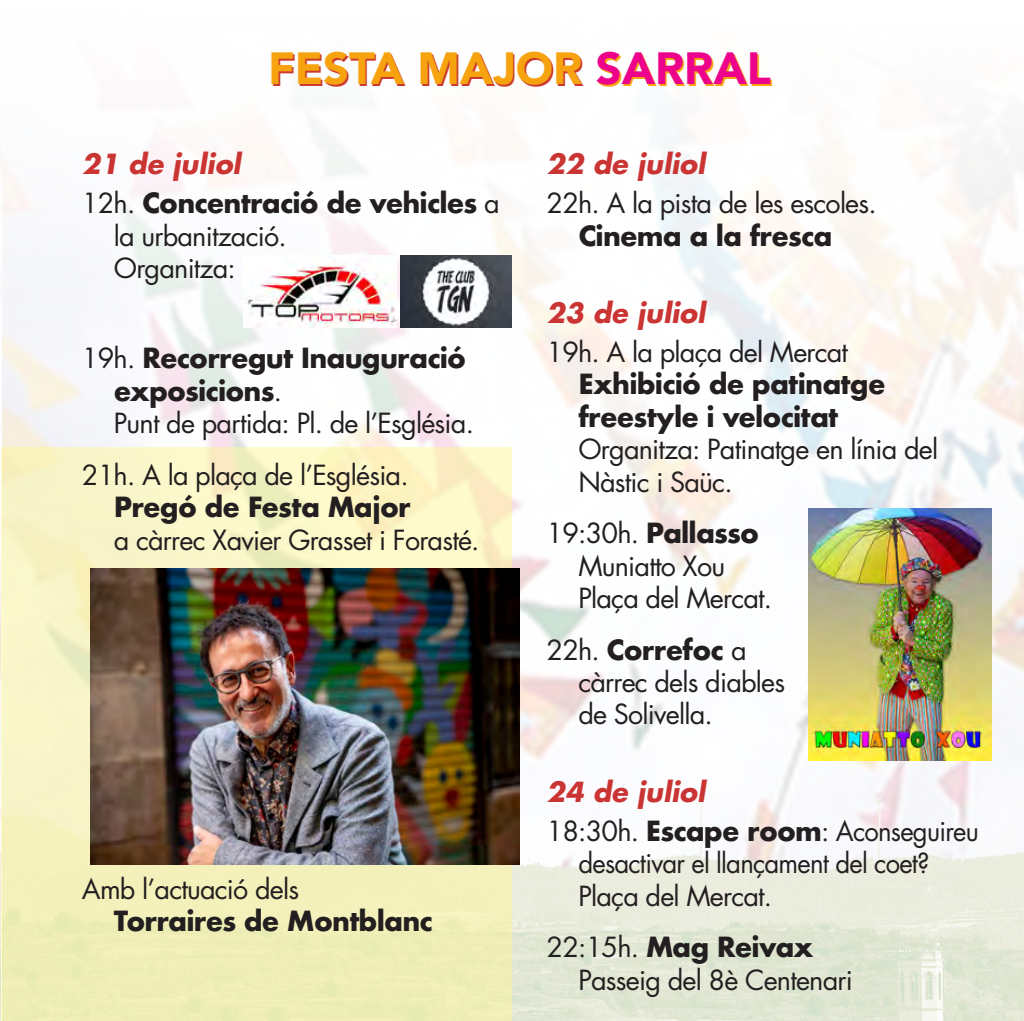
<style>
.page{position:relative;width:1024px;height:1021px;background:#fff}
.page>*{position:absolute;margin:0;border:0;box-sizing:border-box;transform-origin:0 0}
.t1{font:900 45px "Avenir";color:#ed028c}
.t2{font:27px/32.4px "Futura";letter-spacing:-.03em;color:#231f20}
.t3{font:italic 700 27px "Futura";color:#ca3433}
.t4{font:700 27px/32.4px "Futura";letter-spacing:-.03em;color:#231f20}
.s1{color:#f7a30f}
.s2{color:#ca3a2f}
.s3{font-weight:700}
.s4{font-weight:400}
</style>
<div class="page">
<img style="left:0;top:131px;width:1023px;height:889px">
<img style="left:808px;top:509px;width:183px;height:251px">
<svg style="left:1px;top:447px;width:510px;height:573px;fill:#f5f1bc"></svg>
<img style="left:243px;top:255px;width:153px;height:73px">
<img style="left:400px;top:255px;width:111px;height:73px">
<img style="left:90px;top:569px;width:429px;height:295px">
<p class="t1" style="left:268px;top:30px;width:504px"><span class="s1">FESTA</span> <span class="s2">MAJOR</span> SARRAL</p>
<p class="t3" style="left:82px;top:146px;width:160px">21 de juliol</p>
<p class="t2" style="left:114px;top:187px;width:387px;text-indent:-32px">12h. <span class="s3">Concentració de vehicles</span> a la urbanització.<br>Organitza:</p>
<p class="t2" style="left:114px;top:342px;width:361px;text-indent:-32px">19h. <span class="s3">Recorregut Inauguració exposicions</span>.<br>Punt de partida: Pl. de l’Església.</p>
<p class="t2" style="left:114px;top:459px;width:367px;text-indent:-32px">21h. A la plaça de l’Església.<br><span class="s3">Pregó de Festa Major<br></span>a càrrec Xavier Grasset i Forasté.</p>
<p class="t4" style="left:114px;top:872px;width:320px;text-indent:-32px"><span class="s4">Amb l’actuació dels<br></span>Torraires de Montblanc</p>
<p class="t3" style="left:546px;top:146px;width:160px">22 de juliol</p>
<p class="t2" style="left:546px;top:187px;width:332px;text-align:center">22h. A la pista de les escoles.<br><span class="s3">Cinema a la fresca</span></p>
<p class="t3" style="left:546px;top:295px;width:160px">23 de juliol</p>
<p class="t2" style="left:578px;top:336px;width:361px;text-indent:-32px">19h. A la plaça del Mercat<br><span class="s3">Exhibició de patinatge freestyle i velocitat<br></span>Organitza: Patinatge en línia del<br>Nàstic i Saüc.</p>
<p class="t2" style="left:578px;top:517px;width:195px;text-indent:-32px">19:30h. <span class="s3">Pallasso<br></span>Muniatto Xou<br>Plaça del Mercat.</p>
<p class="t2" style="left:578px;top:633px;width:208px;text-indent:-32px">22h. <span class="s3">Correfoc</span> a càrrec dels diables de Solivella.</p>
<p class="t3" style="left:546px;top:773px;width:160px">24 de juliol</p>
<p class="t2" style="left:578px;top:814px;width:402px;text-indent:-32px">18:30h. <span class="s3">Escape room</span>: Aconseguireu desactivar el llançament del coet?<br>Plaça del Mercat.</p>
<p class="t2" style="left:578px;top:931px;width:276px;text-indent:-32px">22:15h. <span class="s3">Mag Reivax<br></span>Passeig del 8è Centenari</p>
</div>
